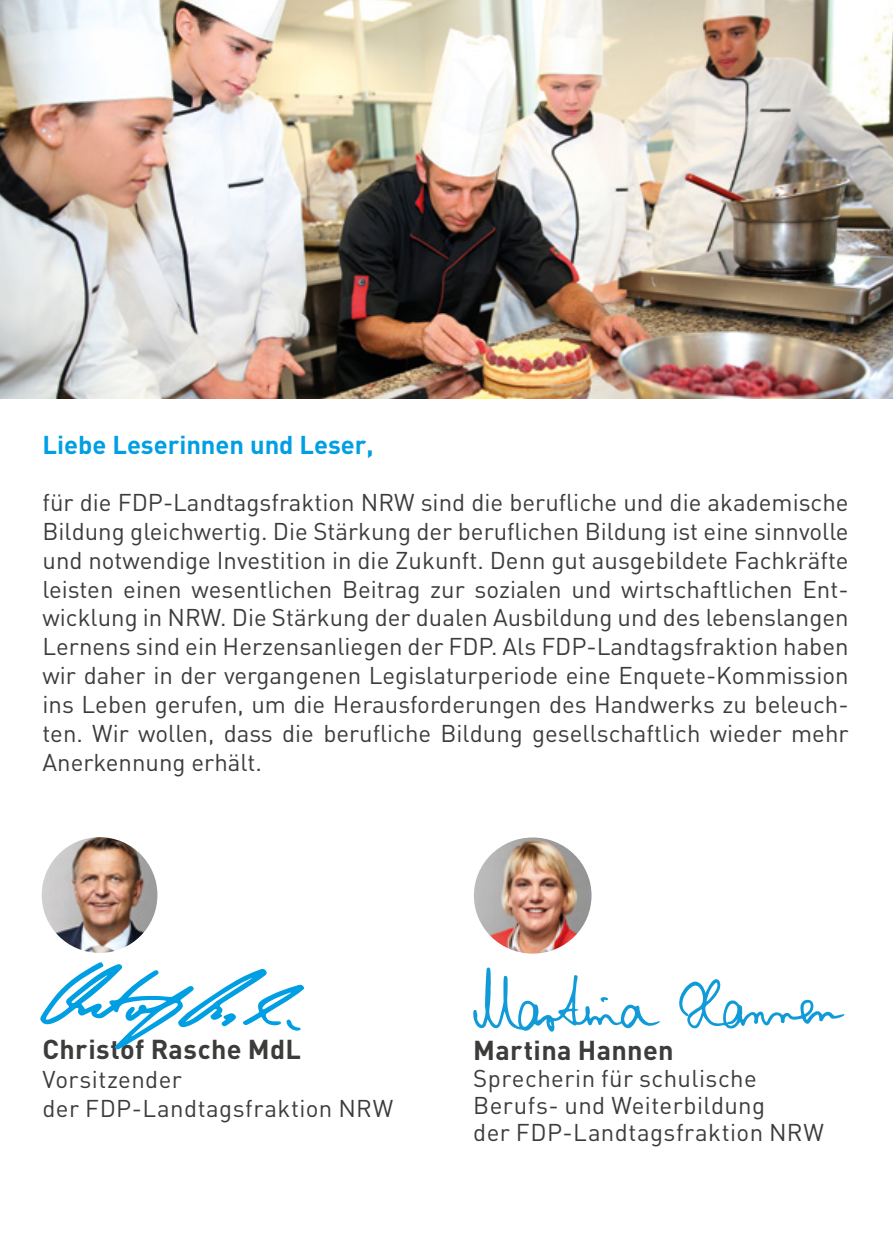
<style>
.page{position:relative;width:893px;height:1259px;background:#fff}
.page>*{position:absolute;margin:0;border:0;box-sizing:border-box;transform-origin:0 0}
.t1{font:700 27px "DIN";letter-spacing:.015em;color:#3c3c3b}
.t2{font:700 25.5px "DIN";color:#009fe3}
.t3{font:24px/28.8px "DIN";letter-spacing:.015em;color:#3c3c3b}
</style>
<div class="page">
<img style="left:0;top:0;width:893px;height:398px">
<img style="left:42px;top:837px;width:115px;height:116px;border-radius:58px">
<img style="left:474px;top:837px;width:117px;height:116px;border-radius:58px">
<svg style="left:473px;top:967px;width:187px;height:65px"></svg>
<svg style="left:679px;top:979px;width:165px;height:50px"></svg>
<svg style="left:40px;top:962px;width:264px;height:87px"></svg>
<p class="t2" style="left:43px;top:428px;width:333px">Liebe Leserinnen und Leser,</p>
<p class="t3" style="left:43px;top:488px;width:808px;text-align:justify">für die FDP-Landtagsfraktion NRW sind die berufliche und die akademische Bildung gleichwertig. Die Stärkung der beruflichen Bildung ist eine sinnvolle und notwendige Investition in die Zukunft. Denn gut ausgebildete Fachkräfte leisten einen wesentlichen Beitrag zur sozialen und wirtschaftlichen Ent&shy;wicklung in NRW. Die Stärkung der dualen Ausbildung und des lebenslangen Lernens sind ein Herzensanliegen der FDP. Als FDP-Landtagsfraktion haben wir daher in der vergangenen Legislaturperiode eine Enquete-Kommission ins Leben gerufen, um die Herausforderungen des Handwerks zu beleuch&shy;ten. Wir wollen, dass die berufliche Bildung gesellschaftlich wieder mehr Anerkennung erhält.</p>
<p class="t1" style="left:43px;top:1032px;width:260px">Christof Rasche MdL</p>
<p class="t3" style="left:43px;top:1064px;width:352px">Vorsitzender<br>der FDP-Landtagsfraktion NRW</p>
<p class="t1" style="left:473px;top:1032px;width:202px">Martina Hannen</p>
<p class="t3" style="left:473px;top:1064px;width:352px;line-height:27px">Sprecherin für schulische<br>Berufs- und Weiterbildung<br>der FDP-Landtagsfraktion NRW</p>
</div>
